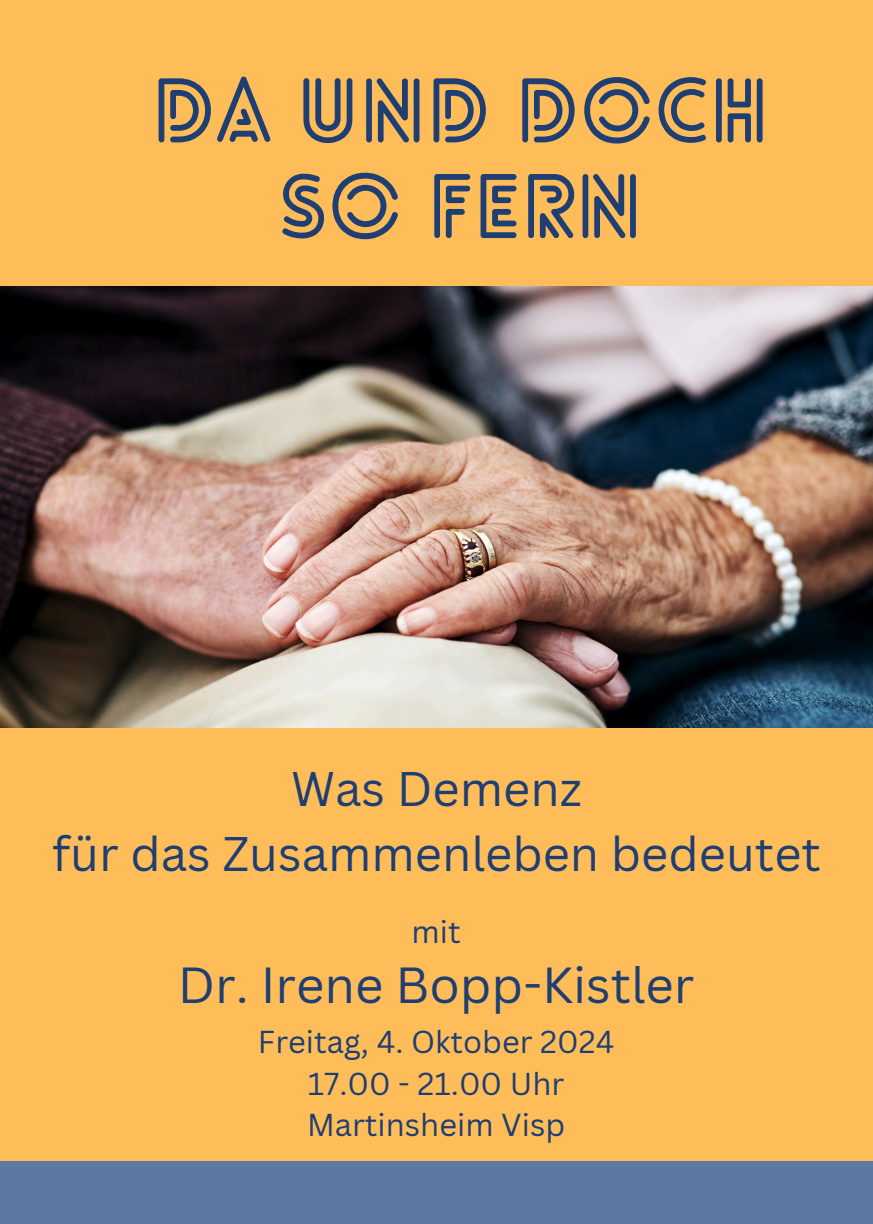
<style>
.page{position:relative;width:873px;height:1224px;background:#ffbd59}
.page>*{position:absolute;margin:0;border:0;box-sizing:border-box;transform-origin:0 0}
.t1{font:700 87.2px/95.6px "Lovelo Line";color:#1f3e72;text-align:center}
.t2{font:49.4px "Canva Sans";color:#1f3e72}
.t3{font:47.4px/64.8px "Canva Sans";color:#1f3e72;text-align:center}
.t4{font:30.8px "Canva Sans";color:#1f3e72}
</style>
<div class="page">
<div style="left:0;top:1162px;width:873px;height:62px;background:#5e78a4"></div>
<img style="left:0;top:286px;width:873px;height:441px">
<p class="t1" style="left:152px;top:72px;width:620px">DA UND DOCH<br>SO FERN</p>
<h2 class="t3" style="left:52px;top:755px;width:770px">Was Demenz<br>für das Zusammenleben bedeutet</h2>
<p class="t4" style="left:412px;top:910px;width:51px">mit</p>
<p class="t2" style="left:178px;top:951px;width:518px">Dr. Irene Bopp-Kistler</p>
<p class="t4" style="left:258px;top:1020px;width:358px">Freitag, 4. Oktober 2024</p>
<p class="t4" style="left:308px;top:1062px;width:258px">17.00 - 21.00 Uhr</p>
<p class="t4" style="left:307px;top:1103px;width:260px">Martinsheim Visp</p>
</div>
